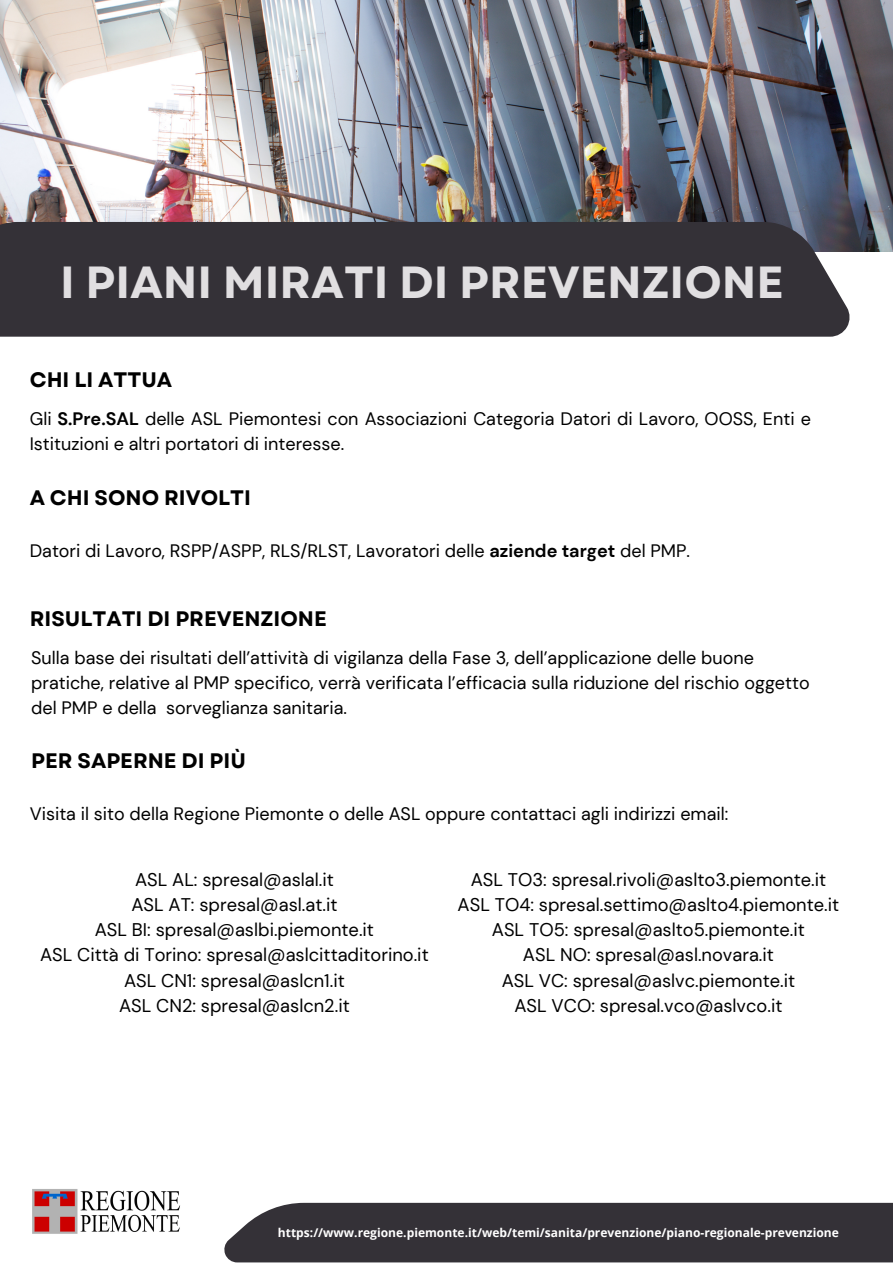
<style>
.page{position:relative;width:893px;height:1264px;background:#fff}
.page>*{position:absolute;margin:0;border:0;box-sizing:border-box;transform-origin:0 0}
.t1{font:700 45px "Garet";color:#e1dfe1}
.t2{font:700 21px "Garet";color:#000}
.t3{font:18.3px/25.2px "DM Sans";color:#000;text-align:center}
.t4{font:18px/24.8px "DM Sans";color:#000}
.t5{font:700 12px "Open Sans";color:#fff}
.s1{font-weight:700}
</style>
<div class="page">
<img style="left:32px;top:1189px;width:148px;height:45px">
<img style="left:0;top:0;width:892px;height:251px">
<div style="left:0;top:222px;width:850px;height:115px;background:#343137"></div>
<div style="left:224px;top:1202px;width:668px;height:60px;background:#343137"></div>
<h1 class="t1" style="left:60px;top:250px;width:725px">I PIANI MIRATI DI PREVENZIONE</h1>
<p class="t2" style="left:30px;top:364px;width:144px">CHI LI ATTUA</p>
<p class="t4" style="left:30px;top:406px;width:782px">Gli <span class="s1">S.Pre.SAL</span> delle ASL Piemontesi con Associazioni Categoria Datori di Lavoro, OOSS, Enti e<br>Istituzioni e altri portatori di interesse.</p>
<p class="t2" style="left:30px;top:483px;width:223px">A CHI SONO RIVOLTI</p>
<p class="t4" style="left:30px;top:539px;width:661px">Datori di Lavoro, RSPP/ASPP, RLS/RLST, Lavoratori delle <span class="s1">aziende target</span> del PMP.</p>
<p class="t2" style="left:30px;top:603px;width:298px">RISULTATI DI PREVENZIONE</p>
<p class="t4" style="left:31px;top:645px;width:780px">Sulla base dei risultati dell’attività di vigilanza della Fase 3, dell’applicazione delle buone pratiche, relative al PMP specifico, verrà verificata l’efficacia sulla riduzione del rischio oggetto del PMP e della sorveglianza sanitaria.</p>
<p class="t2" style="left:31px;top:745px;width:216px">PER SAPERNE DI PIÙ</p>
<p class="t4" style="left:30px;top:801px;width:700px">Visita il sito della Regione Piemonte o delle ASL oppure contattaci agli indirizzi email:</p>
<p class="t3" style="left:40px;top:867px;width:390px">ASL AL: spresal@aslal.it<br>ASL AT: spresal@asl.at.it<br>ASL BI: spresal@aslbi.piemonte.it<br>ASL Città di Torino: spresal@aslcittaditorino.it ASL CN1: spresal@aslcn1.it<br>ASL CN2: spresal@aslcn2.it</p>
<p class="t3" style="left:457px;top:867px;width:383px">ASL TO3: spresal.rivoli@aslto3.piemonte.it ASL TO4: spresal.settimo@aslto4.piemonte.it ASL TO5: spresal@aslto5.piemonte.it<br>ASL NO: spresal@asl.novara.it<br>ASL VC: spresal@aslvc.piemonte.it<br>ASL VCO: spresal.vco@aslvco.it</p>
<p class="t5" style="left:278px;top:1223px;width:562px">https://www.regione.piemonte.it/web/temi/sanita/prevenzione/piano-regionale-prevenzione</p>
</div>
